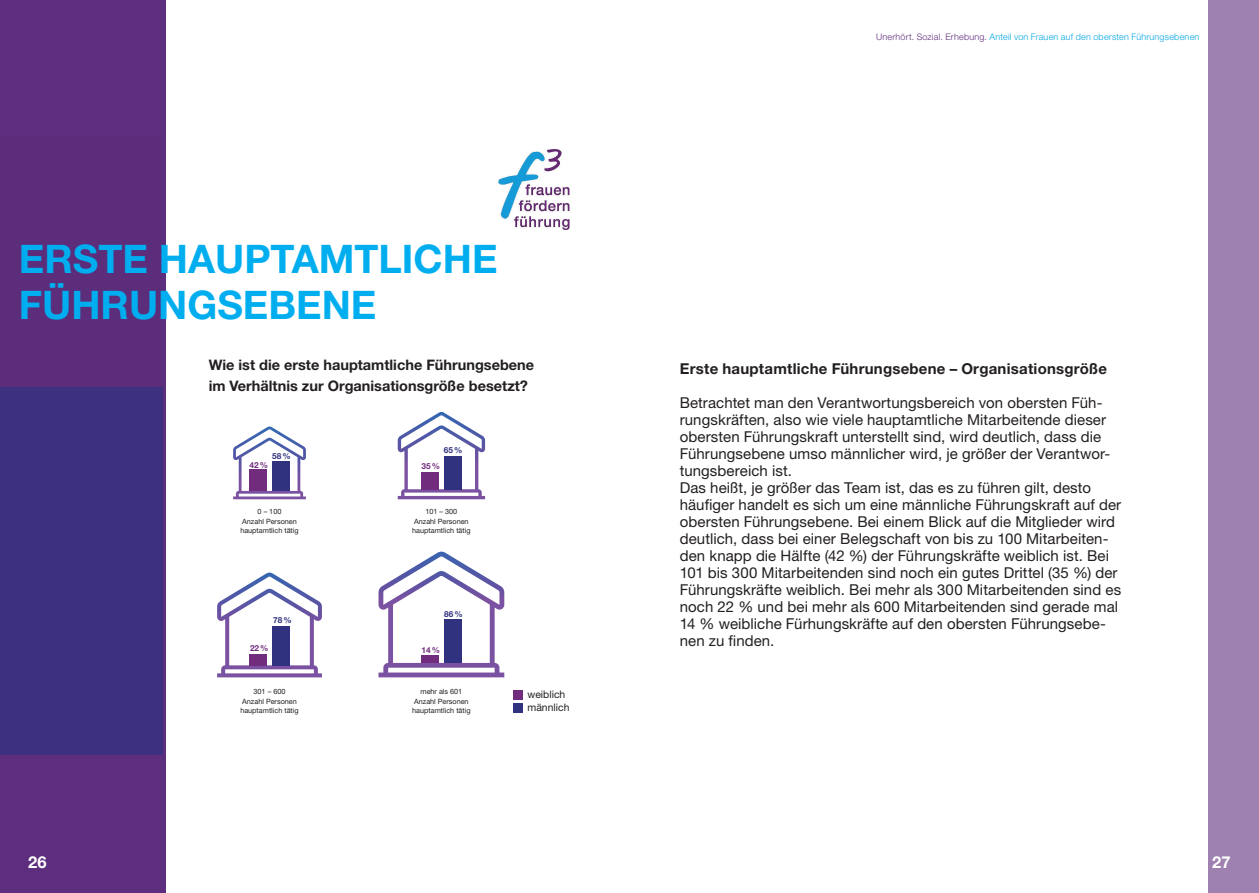
<style>
.page{position:relative;width:1259px;height:893px;background:#fff}
.page>*{position:absolute;margin:0;border:0;box-sizing:border-box;transform-origin:0 0}
.t1{font:700 39.45px/46.7px "Helvetica Neue LT Std";color:#00aeef}
.t2{font:700 16.5px "Helvetica Neue LT Std";color:#fff}
.t3{font:15px/17px "Helvetica Neue LT Std";letter-spacing:.005em;color:#231f20}
.t4{font:700 15px "Helvetica Neue LT Std";letter-spacing:.015em;color:#231f20}
.t5{font:700 14.55px/20.7px "Helvetica Neue LT Std";color:#231f20}
.t6{font:10.35px/12.5px "Helvetica Neue LT Std";color:#231f20}
.t7{font:300 9px "Helvetica Neue LT Std";letter-spacing:.025em;color:#00a6e5}
.t8{font:700 8.25px "Helvetica Neue LT Std";color:#712c7d}
.t9{font:700 8.25px "Helvetica Neue LT Std";color:#30317f}
.t10{font:7.2px/9.3px "Helvetica Neue LT Std";color:#231f20;text-align:center}
.s1{color:#5e2e7e}
</style>
<div class="page">
<div style="left:1208px;top:0;width:51px;height:893px;background:#9e81b1"></div>
<div style="left:0;top:0;width:166px;height:893px;background:#5e2e7e"></div>
<div style="left:0;top:387px;width:162px;height:367px;background:#3d307e"></div>
<img style="left:498px;top:150px;width:71px;height:79px">
<div style="left:513px;top:690px;width:10px;height:10px;background:#712c7d"></div>
<div style="left:513px;top:703px;width:10px;height:10px;background:#30317f"></div>
<svg style="left:233px;top:426px;width:73px;height:73px"></svg>
<svg style="left:398px;top:412px;width:87px;height:87px"></svg>
<svg style="left:217px;top:573px;width:105px;height:104px"></svg>
<svg style="left:378px;top:552px;width:126px;height:125px"></svg>
<div style="left:250px;top:470px;width:17px;height:21px;background:#712c7d"></div>
<div style="left:250px;top:654px;width:17px;height:11px;background:#712c7d"></div>
<div style="left:422px;top:472px;width:17px;height:17px;background:#712c7d"></div>
<div style="left:422px;top:656px;width:17px;height:7px;background:#712c7d"></div>
<div style="left:272px;top:461px;width:17px;height:30px;background:#30317f"></div>
<div style="left:272px;top:626px;width:17px;height:39px;background:#30317f"></div>
<div style="left:444px;top:456px;width:17px;height:33px;background:#30317f"></div>
<div style="left:444px;top:619px;width:17px;height:44px;background:#30317f"></div>
<h1 class="t1" style="left:19px;top:234px;width:480px">ERSTE HAUPTAMTLICHE<br>FÜHRUNGSEBENE</h1>
<p class="t5" style="left:209px;top:354px;width:327px">Wie ist die erste hauptamtliche Führungsebene im Verhältnis zur Organisationsgröße besetzt?</p>
<p class="t9" style="left:272px;top:451px;width:20px">58%</p>
<p class="t9" style="left:444px;top:445px;width:20px">65%</p>
<p class="t8" style="left:250px;top:460px;width:20px">42%</p>
<p class="t8" style="left:421px;top:461px;width:20px">35%</p>
<p class="t10" style="left:240px;top:507px;width:60px">0 – 100<br>Anzahl Personen hauptamtlich tätig</p>
<p class="t10" style="left:412px;top:507px;width:60px">101 – 300<br>Anzahl Personen hauptamtlich tätig</p>
<p class="t9" style="left:273px;top:615px;width:20px">78%</p>
<p class="t9" style="left:444px;top:608px;width:20px">86%</p>
<p class="t8" style="left:250px;top:643px;width:20px">22%</p>
<p class="t8" style="left:421px;top:645px;width:20px">14%</p>
<p class="t10" style="left:240px;top:687px;width:60px">301 – 600<br>Anzahl Personen hauptamtlich tätig</p>
<p class="t10" style="left:412px;top:687px;width:60px">mehr als 601<br>Anzahl Personen hauptamtlich tätig</p>
<p class="t6" style="left:527px;top:688px;width:43px">weiblich männlich</p>
<p class="t7" style="left:876px;top:32px;width:325px"><span class="s1">Unerhört. Sozial. Erhebung.</span> Anteil von Frauen auf den obersten Führungsebenen</p>
<p class="t4" style="left:680px;top:360px;width:429px">Erste hauptamtliche Führungsebene – Organisationsgröße</p>
<p class="t3" style="left:680px;top:394px;width:443px">Betrachtet man den Verantwortungsbereich von obersten Füh&shy;rungskräften, also wie viele hauptamtliche Mitarbeitende dieser obersten Führungskraft unterstellt sind, wird deutlich, dass die Führungsebene umso männlicher wird, je größer der Verantwor&shy;tungsbereich ist.<br>Das heißt, je größer das Team ist, das es zu führen gilt, desto häufiger handelt es sich um eine männliche Führungskraft auf der obersten Führungsebene. Bei einem Blick auf die Mitglieder wird deutlich, dass bei einer Belegschaft von bis zu 100 Mitarbeiten&shy;den knapp die Hälfte (42 %) der Führungskräfte weiblich ist. Bei 101 bis 300 Mitarbeitenden sind noch ein gutes Drittel (35 %) der Führungskräfte weiblich. Bei mehr als 300 Mitarbeitenden sind es noch 22 % und bei mehr als 600 Mitarbeitenden sind gerade mal 14 % weibliche Fürhungskräfte auf den obersten Führungsebe&shy;nen zu finden.</p>
<p class="t2" style="left:28px;top:851px;width:20px">26</p>
<p class="t2" style="left:1212px;top:851px;width:20px">27</p>
</div>
